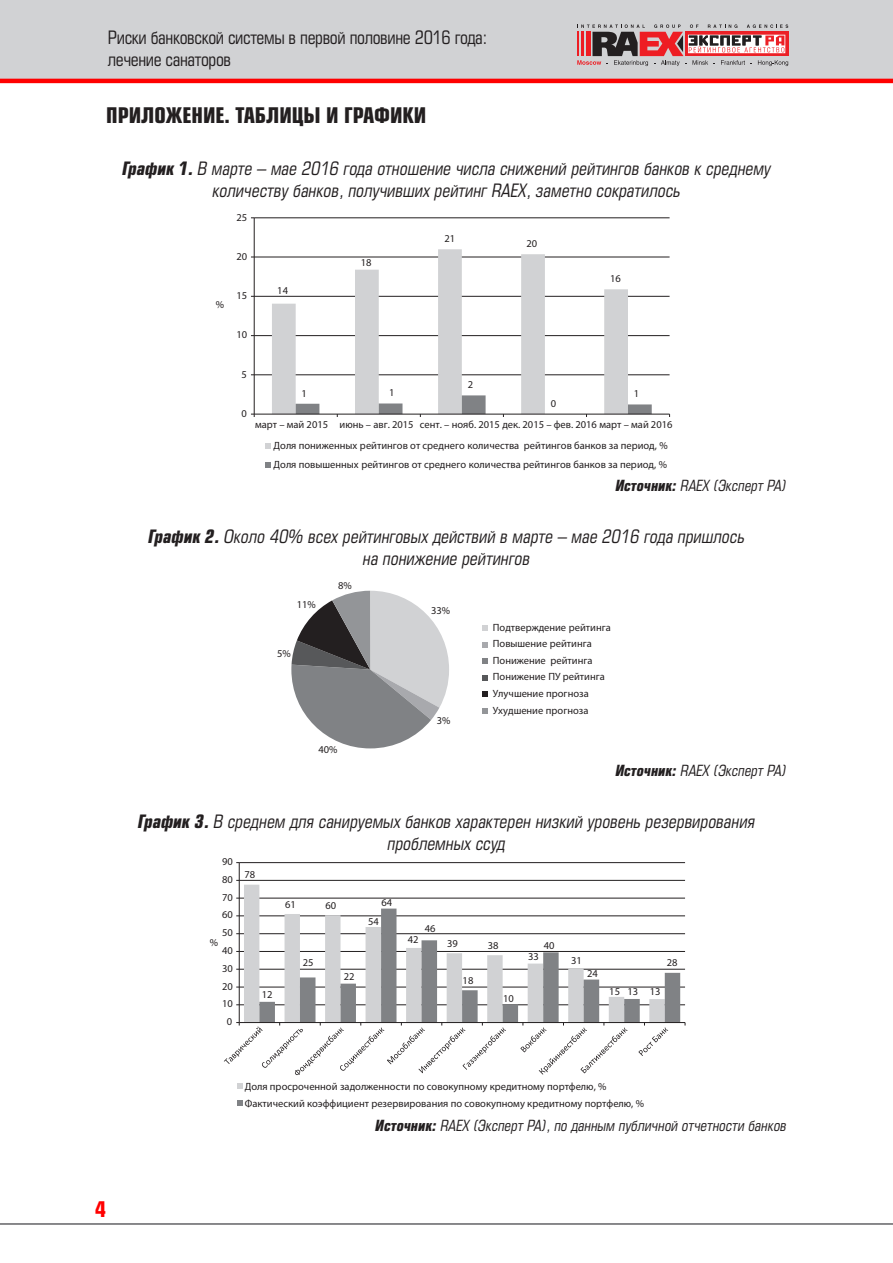
<style>
.page{position:relative;width:893px;height:1263px;background:#fff}
.page>*{position:absolute;margin:0;border:0;box-sizing:border-box;transform-origin:0 0}
.zago_1_nz{font:700 21px "Europe Cond";color:#231f20}
.t1{font:700 21px "Europe Cond";color:#f00}
.nadpis_nz{font:italic 18px/21.6px "Europe Cond";color:#231f20;text-align:center}
.t2{font:18px/21.6px "Europe Cond";letter-spacing:-.02em;color:#231f20}
.podpis_nz{font:italic 15px "Europe Cond";color:#231f20}
.t3{font:10.5px/16.5px "Myriad Pro";color:#231f20}
.s1{font-weight:700}
</style>
<div class="page">
<div style="left:0;top:0;width:893px;height:81px;background:#d1d2d4"></div>
<hr style="left:0;top:79px;width:893px;height:4px;background:#f00">
<hr style="left:0;top:1223px;width:893px;height:2px;background:#636366">
<svg style="left:577px;top:24px;width:211px;height:42px"></svg>
<hr style="left:254px;top:218px;width:416px;height:1px;background:#231f20">
<hr style="left:254px;top:257px;width:416px;height:1px;background:#231f20">
<hr style="left:254px;top:296px;width:416px;height:1px;background:#231f20">
<hr style="left:254px;top:335px;width:416px;height:1px;background:#231f20">
<hr style="left:254px;top:375px;width:416px;height:1px;background:#231f20">
<svg style="left:272px;top:249px;width:356px;height:165px"></svg>
<hr style="left:254px;top:218px;width:1px;height:196px;background:#231f20">
<hr style="left:254px;top:414px;width:416px;height:1px;background:#231f20">
<svg style="left:296px;top:395px;width:356px;height:22px"></svg>
<svg style="left:266px;top:444px;width:5px;height:5px"></svg>
<svg style="left:266px;top:462px;width:5px;height:5px"></svg>
<svg style="left:291px;top:591px;width:158px;height:157px"></svg>
<svg style="left:483px;top:626px;width:5px;height:5px"></svg>
<svg style="left:483px;top:642px;width:5px;height:5px"></svg>
<svg style="left:483px;top:659px;width:5px;height:5px"></svg>
<svg style="left:483px;top:675px;width:5px;height:5px"></svg>
<svg style="left:483px;top:692px;width:5px;height:5px"></svg>
<svg style="left:483px;top:708px;width:5px;height:5px"></svg>
<hr style="left:239px;top:862px;width:446px;height:1px;background:#231f20">
<hr style="left:239px;top:880px;width:446px;height:1px;background:#231f20">
<hr style="left:239px;top:898px;width:446px;height:1px;background:#231f20">
<hr style="left:239px;top:915px;width:446px;height:1px;background:#231f20">
<hr style="left:239px;top:933px;width:446px;height:1px;background:#231f20">
<hr style="left:239px;top:951px;width:446px;height:1px;background:#231f20">
<hr style="left:239px;top:969px;width:446px;height:1px;background:#231f20">
<hr style="left:239px;top:987px;width:446px;height:1px;background:#231f20">
<hr style="left:239px;top:1004px;width:446px;height:1px;background:#231f20">
<svg style="left:244px;top:885px;width:421px;height:137px"></svg>
<svg style="left:259px;top:908px;width:421px;height:114px"></svg>
<hr style="left:239px;top:863px;width:1px;height:159px;background:#231f20">
<hr style="left:239px;top:1022px;width:446px;height:1px;background:#231f20">
<svg style="left:224px;top:1022px;width:282px;height:53px"></svg>
<svg style="left:520px;top:1022px;width:108px;height:52px"></svg>
<svg style="left:638px;top:1022px;width:30px;height:34px"></svg>
<svg style="left:238px;top:1084px;width:5px;height:5px"></svg>
<svg style="left:238px;top:1100px;width:5px;height:5px"></svg>
<h2 class="t2" style="left:108px;top:27px;width:381px">Риски банковской системы в первой половине 2016 года: лечение санаторов</h2>
<p class="zago_1_nz" style="left:106px;top:102px;width:322px">ПРИЛОЖЕНИЕ. ТАБЛИЦЫ И ГРАФИКИ</p>
<p class="nadpis_nz" style="left:122px;top:157px;width:650px"><span class="s1">График 1.</span> В марте – мае 2016 года отношение числа снижений рейтингов банков к среднему количеству банков, получивших рейтинг RAEX, заметно сократилось</p>
<p class="t3" style="left:216px;top:297px;width:10px">%</p>
<p class="t3" style="left:236px;top:209px;width:12px">25</p>
<p class="t3" style="left:236px;top:248px;width:12px">20</p>
<p class="t3" style="left:236px;top:287px;width:12px">15</p>
<p class="t3" style="left:236px;top:326px;width:12px">10</p>
<p class="t3" style="left:277px;top:282px;width:12px">14</p>
<p class="t3" style="left:361px;top:254px;width:12px">18</p>
<p class="t3" style="left:444px;top:230px;width:12px">21</p>
<p class="t3" style="left:526px;top:235px;width:12px">20</p>
<p class="t3" style="left:610px;top:270px;width:12px">16</p>
<p class="t3" style="left:242px;top:366px;width:7px">5</p>
<p class="t3" style="left:242px;top:405px;width:7px">0</p>
<p class="t3" style="left:302px;top:385px;width:7px">1</p>
<p class="t3" style="left:389px;top:384px;width:7px">1</p>
<p class="t3" style="left:468px;top:376px;width:7px">2</p>
<p class="t3" style="left:551px;top:395px;width:7px">0</p>
<p class="t3" style="left:634px;top:385px;width:7px">1</p>
<p class="t3" style="left:274px;top:414px;width:400px;line-height:21px;text-indent:-19px">март – май 2015 июнь – авг. 2015 сент. – нояб. 2015 дек. 2015 – фев. 2016 март – май 2016<br>Доля пониженных рейтингов от среднего количества рейтингов банков за период, %</p>
<p class="t3" style="left:274px;top:456px;width:395px">Доля повышенных рейтингов от среднего количества рейтингов банков за период, %</p>
<p class="podpis_nz" style="left:615px;top:476px;width:173px"><span class="s1">Источник:</span> RAEX (Эксперт РА)</p>
<p class="nadpis_nz" style="left:148px;top:525px;width:598px"><span class="s1">График 2.</span> Около 40% всех рейтинговых действий в марте – мае 2016 года пришлось на понижение рейтингов</p>
<p class="t3" style="left:431px;top:602px;width:21px">33%</p>
<p class="t3" style="left:338px;top:577px;width:15px">8%</p>
<p class="t3" style="left:297px;top:596px;width:21px">11%</p>
<p class="t3" style="left:277px;top:645px;width:15px">5%</p>
<p class="t3" style="left:318px;top:740px;width:21px">40%</p>
<p class="t3" style="left:437px;top:712px;width:15px">3%</p>
<p class="t3" style="left:493px;top:619px;width:119px">Подтверждение рейтинга<br>Повышение рейтинга<br>Понижение рейтинга<br>Понижение ПУ рейтинга<br>Улучшение прогноза<br>Ухудшение прогноза</p>
<p class="podpis_nz" style="left:615px;top:761px;width:173px"><span class="s1">Источник:</span> RAEX (Эксперт РА)</p>
<p class="nadpis_nz" style="left:138px;top:810px;width:619px"><span class="s1">График 3.</span> В среднем для санируемых банков характерен низкий уровень резервирования проблемных ссуд</p>
<p class="t3" style="left:245px;top:866px;width:12px">78</p>
<p class="t3" style="left:285px;top:895px;width:12px">61</p>
<p class="t3" style="left:326px;top:897px;width:12px">60</p>
<p class="t3" style="left:368px;top:913px;width:12px">54</p>
<p class="t3" style="left:408px;top:931px;width:12px">42</p>
<p class="t3" style="left:447px;top:935px;width:12px">39</p>
<p class="t3" style="left:488px;top:937px;width:12px">38</p>
<p class="t3" style="left:528px;top:948px;width:12px">33</p>
<p class="t3" style="left:571px;top:952px;width:12px">31</p>
<p class="t3" style="left:609px;top:983px;width:12px">15</p>
<p class="t3" style="left:650px;top:983px;width:12px">13</p>
<p class="t3" style="left:222px;top:853px;width:12px">90</p>
<p class="t3" style="left:222px;top:871px;width:12px">80</p>
<p class="t3" style="left:222px;top:889px;width:12px">70</p>
<p class="t3" style="left:382px;top:894px;width:12px">64</p>
<p class="t3" style="left:222px;top:906px;width:12px">60</p>
<p class="t3" style="left:425px;top:920px;width:12px">46</p>
<p class="t3" style="left:222px;top:924px;width:12px">50</p>
<p class="t3" style="left:210px;top:934px;width:10px">%</p>
<p class="t3" style="left:544px;top:937px;width:12px">40</p>
<p class="t3" style="left:222px;top:942px;width:12px">40</p>
<p class="t3" style="left:667px;top:954px;width:12px">28</p>
<p class="t3" style="left:303px;top:954px;width:12px">25</p>
<p class="t3" style="left:222px;top:960px;width:12px">30</p>
<p class="t3" style="left:587px;top:965px;width:12px">24</p>
<p class="t3" style="left:344px;top:968px;width:12px">22</p>
<p class="t3" style="left:463px;top:972px;width:12px">18</p>
<p class="t3" style="left:222px;top:978px;width:12px">20</p>
<p class="t3" style="left:627px;top:983px;width:12px">13</p>
<p class="t3" style="left:262px;top:986px;width:12px">12</p>
<p class="t3" style="left:503px;top:990px;width:12px">10</p>
<p class="t3" style="left:222px;top:995px;width:12px">10</p>
<h1 class="t1" style="left:95px;top:1195px;width:12px">4</h1>
<p class="t3" style="left:227px;top:1013px;width:7px">0</p>
<p class="t3" style="left:245px;top:1078px;width:401px">Доля просроченной задолженности по совокупному кредитному портфелю, %<br>Фактический коэффициент резервирования по совокупному кредитному портфелю, %</p>
<p class="podpis_nz" style="left:375px;top:1116px;width:413px"><span class="s1">Источник:</span> RAEX (Эксперт РА), по данным публичной отчетности банков</p>
</div>
